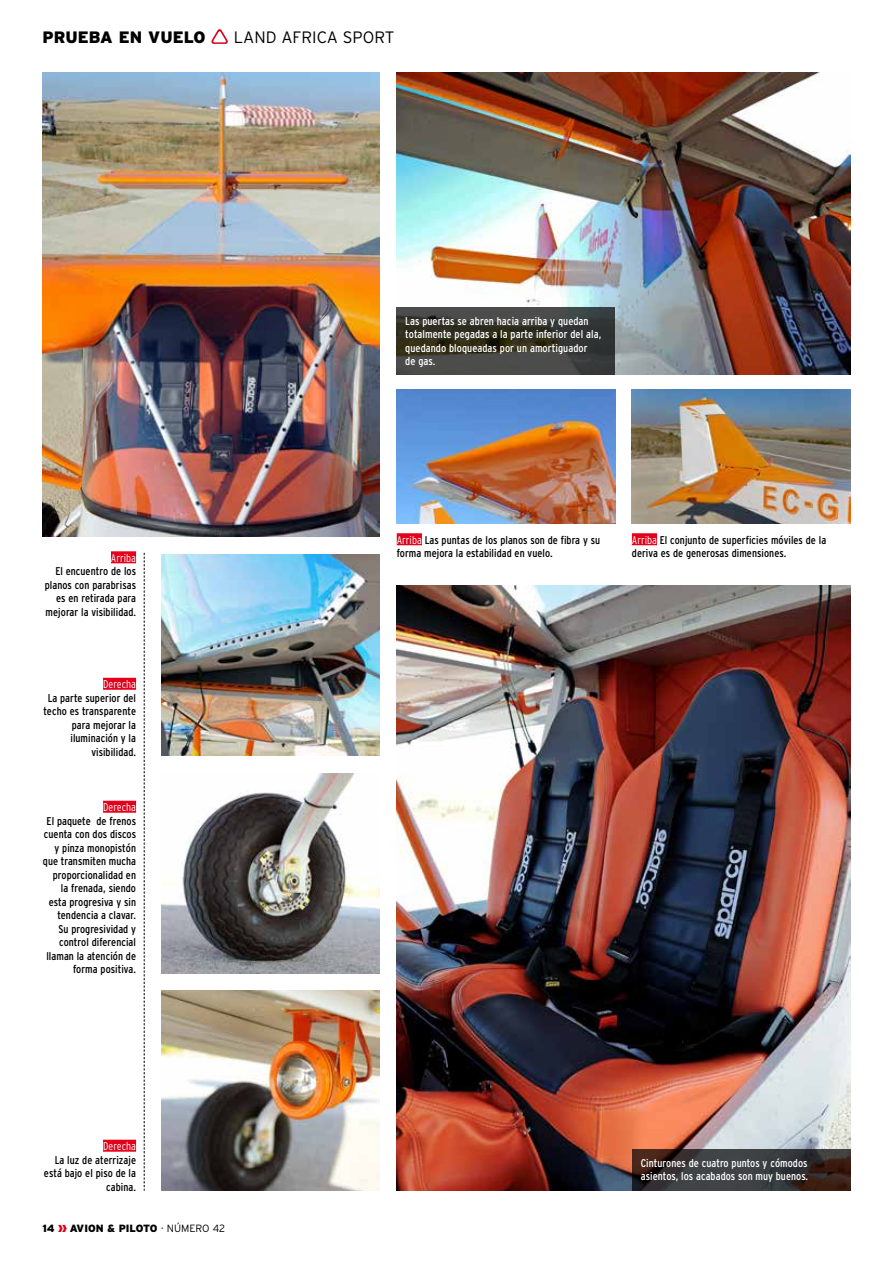
<style>
.page{position:relative;width:893px;height:1263px;background:#fff}
.page>*{position:absolute;margin:0;border:0;box-sizing:border-box;transform-origin:0 0}
.t1{font:300 16.5px "Interstate";color:#000}
.t2{font:900 16.5px "Interstate";color:#000}
.t3{font:condensed 11.25px/13.5px "Interstate";letter-spacing:.005em;color:#000;text-align:right}
.t4{font:condensed 11.25px/13.5px "Interstate";letter-spacing:.005em;color:#fff}
.t5{font:300 condensed 11.25px "Interstate";letter-spacing:.005em;color:#fff}
.t6{font:900 10.5px "Interstate";color:#000}
.s1{font-size:13.5px;color:#da001a}
.s2{font-weight:300}
.s3{font-weight:300;color:#fff}
</style>
<div class="page">
<svg style="left:211px;top:29px;width:17px;height:15px"></svg>
<div style="left:397px;top:533px;width:25px;height:12px;background:#e2001a"></div>
<div style="left:632px;top:533px;width:25px;height:12px;background:#e2001a"></div>
<img style="left:397px;top:390px;width:218px;height:133px">
<img style="left:632px;top:390px;width:218px;height:133px">
<img style="left:397px;top:586px;width:453px;height:605px">
<img style="left:397px;top:72px;width:453px;height:302px">
<svg style="left:397px;top:307px;width:218px;height:67px"></svg>
<svg style="left:632px;top:1149px;width:219px;height:42px"></svg>
<img style="left:43px;top:72px;width:337px;height:465px">
<img style="left:162px;top:773px;width:218px;height:200px">
<img style="left:162px;top:990px;width:218px;height:201px">
<svg style="left:144px;top:553px;width:1px;height:638px"></svg>
<div style="left:111px;top:551px;width:25px;height:12px;background:#e2001a"></div>
<div style="left:103px;top:678px;width:33px;height:12px;background:#e2001a"></div>
<div style="left:103px;top:801px;width:33px;height:12px;background:#e2001a"></div>
<div style="left:103px;top:1140px;width:33px;height:12px;background:#e2001a"></div>
<img style="left:162px;top:554px;width:218px;height:202px">
<h1 class="t2" style="left:43px;top:28px;width:153px">PRUEBA EN VUELO</h1>
<h1 class="t1" style="left:234px;top:28px;width:141px">LAN D AFRICA SPORT</h1>
<p class="t4" style="left:405px;top:314px;width:198px">Las puertas se abren hacia arriba y quedan totalmente pegadas a la parte inferior del ala, quedando bloqueadas por un amortiguador<br>de gas.</p>
<p class="t5" style="left:111px;top:551px;width:27px">Arriba</p>
<p class="t3" style="left:45px;top:564px;width:93px">El encuentro de los planos con parabrisas es en retirada para mejorar la visibilidad.</p>
<p class="t5" style="left:103px;top:678px;width:35px">Derecha</p>
<p class="t3" style="left:43px;top:691px;width:94px">La parte superior del techo es transparente para mejorar la iluminación y la visibilidad.</p>
<p class="t5" style="left:103px;top:801px;width:35px">Derecha</p>
<p class="t3" style="left:43px;top:814px;width:95px">El paquete de frenos cuenta con dos discos y pinza monopistón que transmiten mucha proporcionalidad en la frenada, siendo esta progresiva y sin tendencia a clavar.<br>Su progresividad y control diferencial llaman la atención de forma positiva.</p>
<p class="t5" style="left:103px;top:1140px;width:35px">Derecha</p>
<p class="t3" style="left:44px;top:1153px;width:94px">La luz de aterrizaje está bajo el piso de la cabina.</p>
<p class="t6" style="left:43px;top:1222px;width:184px">14 <span class="s1">»</span> AVION &amp; PILOTO <span class="s2">· NÚMERO 42</span></p>
<p class="t3" style="left:397px;top:533px;width:205px;text-align:left"><span class="s3">Arriba</span> Las puntas de los planos son de fibra y su forma mejora la estabilidad en vuelo.</p>
<p class="t3" style="left:632px;top:533px;width:196px;text-align:left"><span class="s3">Arriba</span> El conjunto de superficies móviles de la deriva es de generosas dimensiones.</p>
<p class="t4" style="left:641px;top:1156px;width:169px">Cinturones de cuatro puntos y cómodos asientos, los acabados son muy buenos.</p>
</div>
